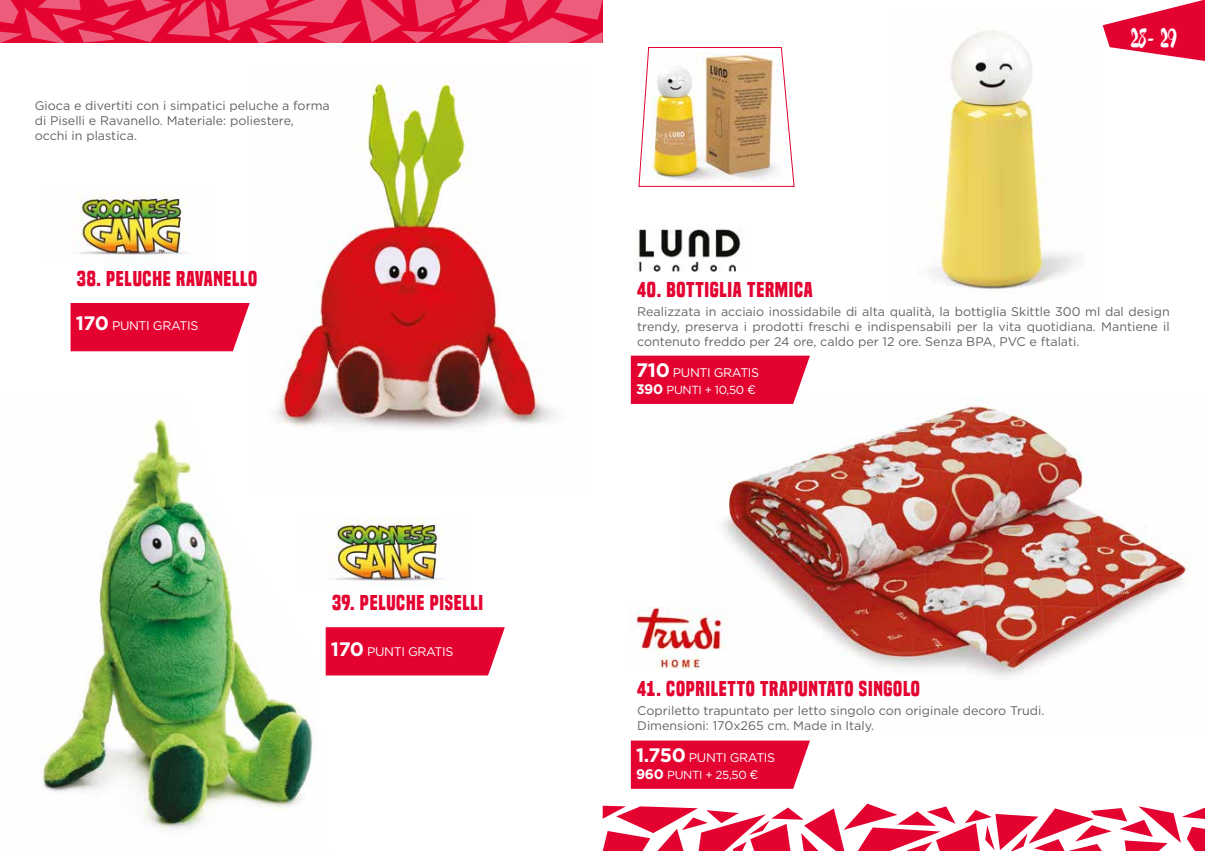
<style>
.page{position:relative;width:1205px;height:851px;background:#fff}
.page>*{position:absolute;margin:0;border:0;box-sizing:border-box;transform-origin:0 0}
.t1{font:23.38px "Brusher";color:#fff;scale:.8 1}
.t2{font:700 20px "Built Titling Rg";letter-spacing:.035em;color:#e40231}
.t3{font:12.5px/15px "Gotham";color:#646363}
.t4{font:12.5px "Gotham";letter-spacing:-.03em;color:#fff}
.t5{font:11.75px "Gotham";letter-spacing:-.03em;color:#fff}
.s1{font-weight:700;font-size:19.5px}
.s2{font-weight:700;font-size:13.88px}
.s3{font-size:12.38px}
</style>
<div class="page">
<img style="left:930px;top:30px;width:147px;height:260px">
<img style="left:685px;top:398px;width:505px;height:278px">
<img style="left:281px;top:81px;width:275px;height:348px">
<img style="left:41px;top:399px;width:287px;height:432px">
<svg style="left:603px;top:803px;width:602px;height:47px"></svg>
<svg style="left:1102px;top:0;width:103px;height:61px"></svg>
<svg style="left:0;top:0;width:603px;height:43px;background:#e82e54"></svg>
<svg style="left:326px;top:627px;width:179px;height:48px;background:#e50f3b"></svg>
<div style="left:71px;top:303px;width:179px;height:48px;background:#e40231"></div>
<svg style="left:631px;top:355px;width:179px;height:49px;background:#e5113d"></svg>
<div style="left:631px;top:740px;width:179px;height:48px;background:#e40231"></div>
<img style="left:634px;top:228px;width:109px;height:43px">
<img style="left:628px;top:607px;width:101px;height:61px">
<img style="left:76px;top:192px;width:112px;height:70px">
<img style="left:301px;top:517px;width:143px;height:72px">
<img style="left:638px;top:47px;width:157px;height:140px">
<p class="t3" style="left:35px;top:98px;width:297px">Gioca e divertiti con i simpatici peluche a forma di Piselli e Ravanello. Materiale: poliestere, occhi in plastica.</p>
<h2 class="t2" style="left:77px;top:266px;width:182px">38. PELUCHE RAVANELLO</h2>
<p class="t4" style="left:76px;top:318px;width:124px"><span class="s1">170</span> PUNTI GRATIS</p>
<h2 class="t2" style="left:332px;top:590px;width:153px">39. PELUCHE PISELLI</h2>
<p class="t4" style="left:331px;top:643px;width:124px"><span class="s1">170</span> PUNTI GRATIS</p>
<h1 class="t1" style="left:1130px;top:25px;width:59px">28- 29</h1>
<h2 class="t2" style="left:637px;top:278px;width:177px">40. BOTTIGLIA TERMICA</h2>
<p class="t3" style="left:637px;top:304px;width:534px;text-align:justify">Realizzata in acciaio inossidabile di alta qualità, la bottiglia Skittle 300 ml dal design trendy, preserva i prodotti freschi e indispensabili per la vita quotidiana. Mantiene il contenuto freddo per 24 ore, caldo per 12 ore. Senza BPA, PVC e ftalati.</p>
<p class="t4" style="left:636px;top:364px;width:125px"><span class="s1">710</span> PUNTI GRATIS</p>
<p class="t5" style="left:636px;top:382px;width:121px"><span class="s2">390</span> PUNTI + 10,50 <span class="s3">€</span></p>
<h2 class="t2" style="left:637px;top:677px;width:284px">41. COPRILETTO TRAPUNTATO SINGOLO</h2>
<p class="t3" style="left:637px;top:702px;width:409px">Copriletto trapuntato per letto singolo con originale decoro Trudi.<br>Dimensioni: 170x265 cm. Made in Italy.</p>
<p class="t4" style="left:636px;top:749px;width:141px"><span class="s1">1.750</span> PUNTI GRATIS</p>
<p class="t5" style="left:636px;top:766px;width:124px"><span class="s2">960</span> PUNTI + 25,50 <span class="s3">€</span></p>
</div>
